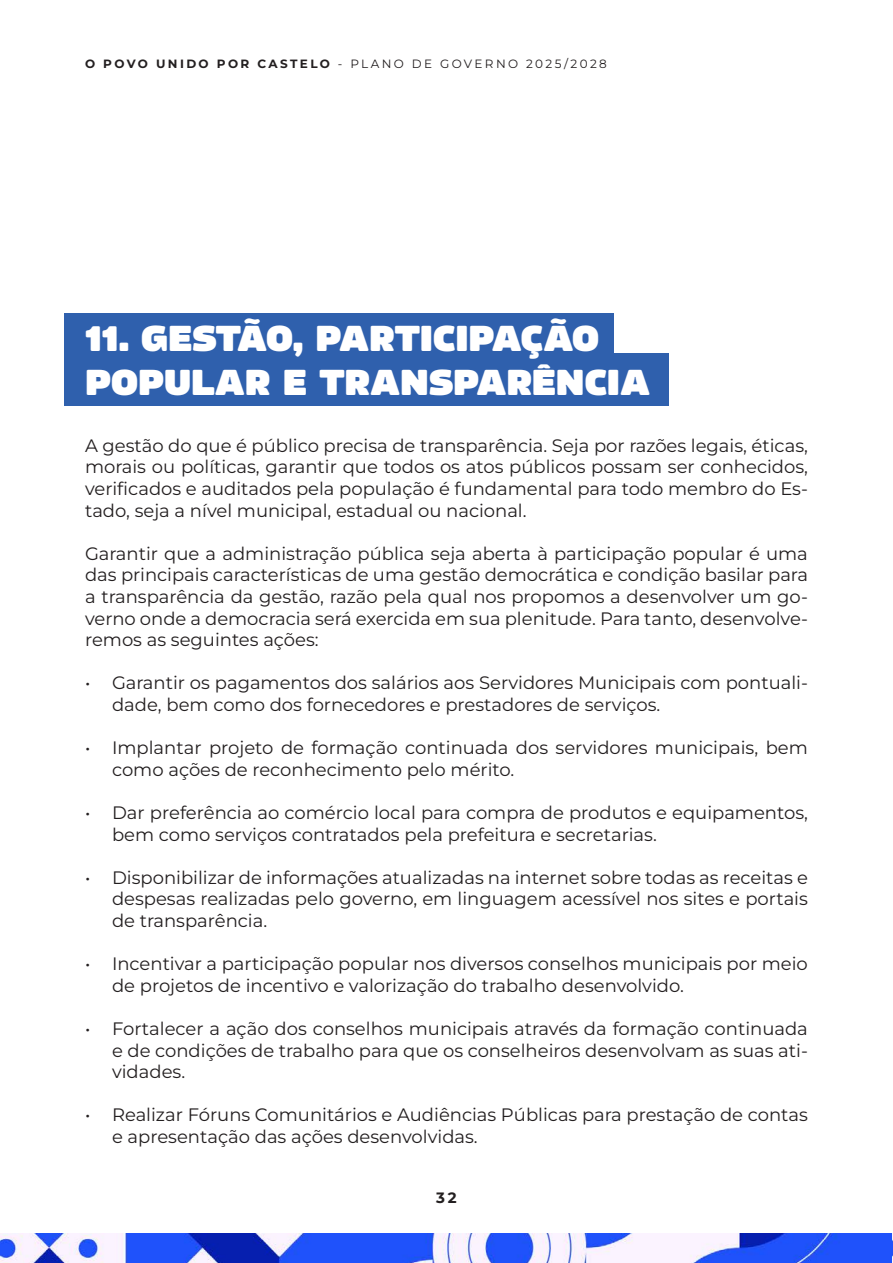
<style>
.page{position:relative;width:893px;height:1263px;background:#fff}
.page>*{position:absolute;margin:0;border:0;box-sizing:border-box;transform-origin:0 0}
.t1{font:900 expanded 36px "Amfibia";letter-spacing:-.005em;color:#fff}
.t2{font:18px/21.6px "Montserrat";color:#231f20}
.t3{font:700 15px "Montserrat";color:#231f20}
.t4{font:12px "Montserrat";letter-spacing:.2em;color:#231f20}
.s1{font-weight:700}
</style>
<div class="page">
<img style="left:0;top:1234px;width:892px;height:29px">
<svg style="left:892px;top:1234px;width:1px;height:29px"></svg>
<div style="left:65px;top:314px;width:549px;height:52px;background:#2f60ad"></div>
<div style="left:65px;top:354px;width:604px;height:52px;background:#2f60ad"></div>
<p class="t4" style="left:85px;top:55px;width:523px"><span class="s1">O POVO UNIDO POR CASTELO</span> - PLANO DE GOVERNO 2025/2028</p>
<p class="t1" style="left:85px;top:318px;width:516px">11. GESTÃO, PARTICIPAÇÃO</p>
<p class="t1" style="left:85px;top:361px;width:567px">POPULAR E TRANSPARÊNCIA</p>
<p class="t2" style="left:85px;top:434px;width:724px;text-align:justify">A gestão do que é público precisa de transparência. Seja por razões legais, éticas, morais ou políticas, garantir que todos os atos públicos possam ser conhecidos, verificados e auditados pela população é fundamental para todo membro do Es&shy;tado, seja a nível municipal, estadual ou nacional.</p>
<p class="t2" style="left:85px;top:542px;width:724px;text-align:justify">Garantir que a administração pública seja aberta à participação popular é uma das principais características de uma gestão democrática e condição basilar para a transparência da gestão, razão pela qual nos propomos a desenvolver um go&shy;verno onde a democracia será exercida em sua plenitude. Para tanto, desenvolve&shy;remos as seguintes ações:</p>
<p class="t2" style="left:112px;top:672px;width:697px;text-indent:-27px">• Garantir os pagamentos dos salários aos Servidores Municipais com pontuali&shy;dade, bem como dos fornecedores e prestadores de serviços.</p>
<p class="t2" style="left:112px;top:736px;width:697px;text-indent:-27px">• Implantar projeto de formação continuada dos servidores municipais, bem como ações de reconhecimento pelo mérito.</p>
<p class="t2" style="left:112px;top:801px;width:697px;text-indent:-27px">• Dar preferência ao comércio local para compra de produtos e equipamentos, bem como serviços contratados pela prefeitura e secretarias.</p>
<p class="t2" style="left:112px;top:866px;width:697px;text-align:justify;text-indent:-27px">• Disponibilizar de informações atualizadas na internet sobre todas as receitas e despesas realizadas pelo governo, em linguagem acessível nos sites e portais de transparência.</p>
<p class="t2" style="left:112px;top:952px;width:697px;text-indent:-27px">• Incentivar a participação popular nos diversos conselhos municipais por meio de projetos de incentivo e valorização do trabalho desenvolvido.</p>
<p class="t2" style="left:112px;top:1017px;width:697px;text-align:justify;text-indent:-27px">• Fortalecer a ação dos conselhos municipais através da formação continuada e de condições de trabalho para que os conselheiros desenvolvam as suas ati&shy;vidades.</p>
<p class="t2" style="left:112px;top:1104px;width:697px;text-indent:-27px">• Realizar Fóruns Comunitários e Audiências Públicas para prestação de contas e apresentação das ações desenvolvidas.</p>
<p class="t3" style="left:436px;top:1188px;width:22px">32</p>
</div>
